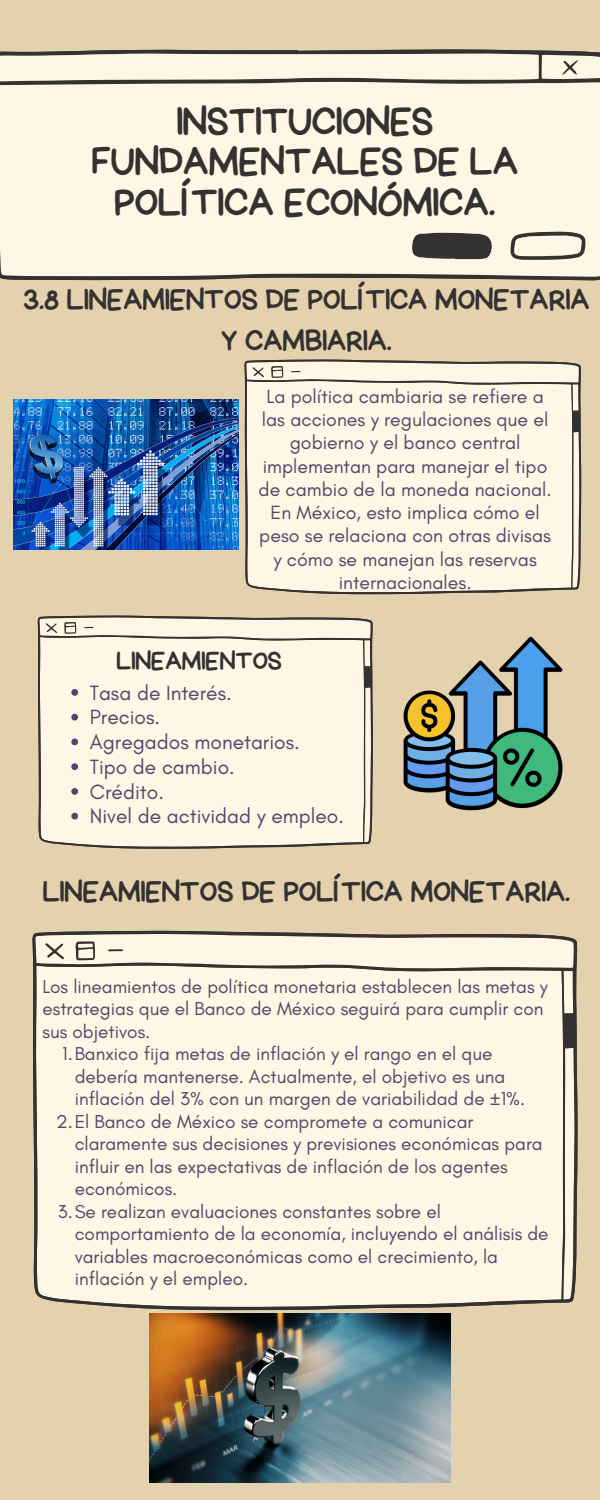
<style>
.page{position:relative;width:600px;height:1500px;background:#e4d1ae}
.page>*{position:absolute;margin:0;border:0;box-sizing:border-box;transform-origin:0 0}
.t1{font:40px/40.5px "Handyman";color:#333231;text-align:center}
.t2{font:30px/41.2px "Handyman";color:#333231;text-align:center}
.t3{font:26px "Handyman";color:#333231}
.t4{font:21px "Glacial Indifference";color:#534569}
.t5{font:19.5px/23.2px "Glacial Indifference";color:#534569;text-align:center}
.t6{font:19px/22.5px "Glacial Indifference";color:#534569}
.s1{font-family:"Noto Sans"}
</style>
<div class="page">
<div style="left:245px;top:360px;width:336px;height:234px;background:#fff6e5"></div>
<svg style="left:0;top:49px;width:600px;height:231px;fill:#333231"></svg>
<div style="left:0;top:54px;width:600px;height:223px;background:#fff6e5"></div>
<svg style="left:38px;top:616px;width:335px;height:233px;background:#f5ecdb"></svg>
<div style="left:32px;top:931px;width:546px;height:379px;background:#fff6e5"></div>
<img style="left:13px;top:400px;width:226px;height:150px">
<img style="left:403px;top:636px;width:160px;height:175px">
<img style="left:149px;top:1313px;width:302px;height:170px">
<svg style="left:71px;top:689px;width:7px;height:7px"></svg>
<svg style="left:71px;top:714px;width:7px;height:7px"></svg>
<svg style="left:71px;top:739px;width:7px;height:6px"></svg>
<svg style="left:71px;top:763px;width:7px;height:7px"></svg>
<svg style="left:71px;top:788px;width:7px;height:7px"></svg>
<svg style="left:71px;top:813px;width:7px;height:7px"></svg>
<p class="t1" style="left:92px;top:102px;width:428px">INSTITUCIONES<br>FUNDAMENTALES DE LA<br>POLÍTICA ECONÓMICA.</p>
<p class="t2" style="left:24px;top:280px;width:568px">3.8 LINEAMIENTOS DE POLÍTICA MONETARIA<br>Y CAMBIARIA.</p>
<p class="t5" style="left:259px;top:385px;width:294px">La política cambiaria se refiere a las acciones y regulaciones que el gobierno y el banco central implementan para manejar el tipo de cambio de la moneda nacional.<br>En México, esto implica cómo el peso se relaciona con otras divisas y cómo se manejan las reservas internacionales.</p>
<p class="t3" style="left:116px;top:648px;width:167px">LINEAMIENTOS</p>
<p class="t4" style="left:90px;top:680px;width:144px">Tasa de Interés.</p>
<h1 class="t4" style="left:90px;top:704px;width:72px">Precios.</h1>
<h2 class="t4" style="left:90px;top:729px;width:212px">Agregados monetarios.</h2>
<p class="t4" style="left:90px;top:754px;width:147px">Tipo de cambio.</p>
<p class="t4" style="left:90px;top:779px;width:76px">Crédito.</p>
<p class="t4" style="left:90px;top:803px;width:256px">Nivel de actividad y empleo.</p>
<h3 class="t2" style="left:43px;top:871px;width:529px">LINEAMIENTOS DE POLÍTICA MONETARIA.</h3>
<p class="t6" style="left:42px;top:975px;width:507px">Los lineamientos de política monetaria establecen las metas y estrategias que el Banco de México seguirá para cumplir con sus objetivos.</p>
<p class="t6" style="left:75px;top:1042px;width:452px;text-indent:-12px">1.Banxico fija metas de inflación y el rango en el que debería mantenerse. Actualmente, el objetivo es una inflación del 3% con un margen de variabilidad de <span class="s1">±</span>1%.</p>
<p class="t6" style="left:75px;top:1110px;width:470px;text-indent:-19px">2.El Banco de México se compromete a comunicar claramente sus decisiones y previsiones económicas para influir en las expectativas de inflación de los agentes económicos.</p>
<p class="t6" style="left:75px;top:1200px;width:475px;text-indent:-17px">3.Se realizan evaluaciones constantes sobre el comportamiento de la economía, incluyendo el análisis de variables macroeconómicas como el crecimiento, la inflación y el empleo.</p>
</div>
